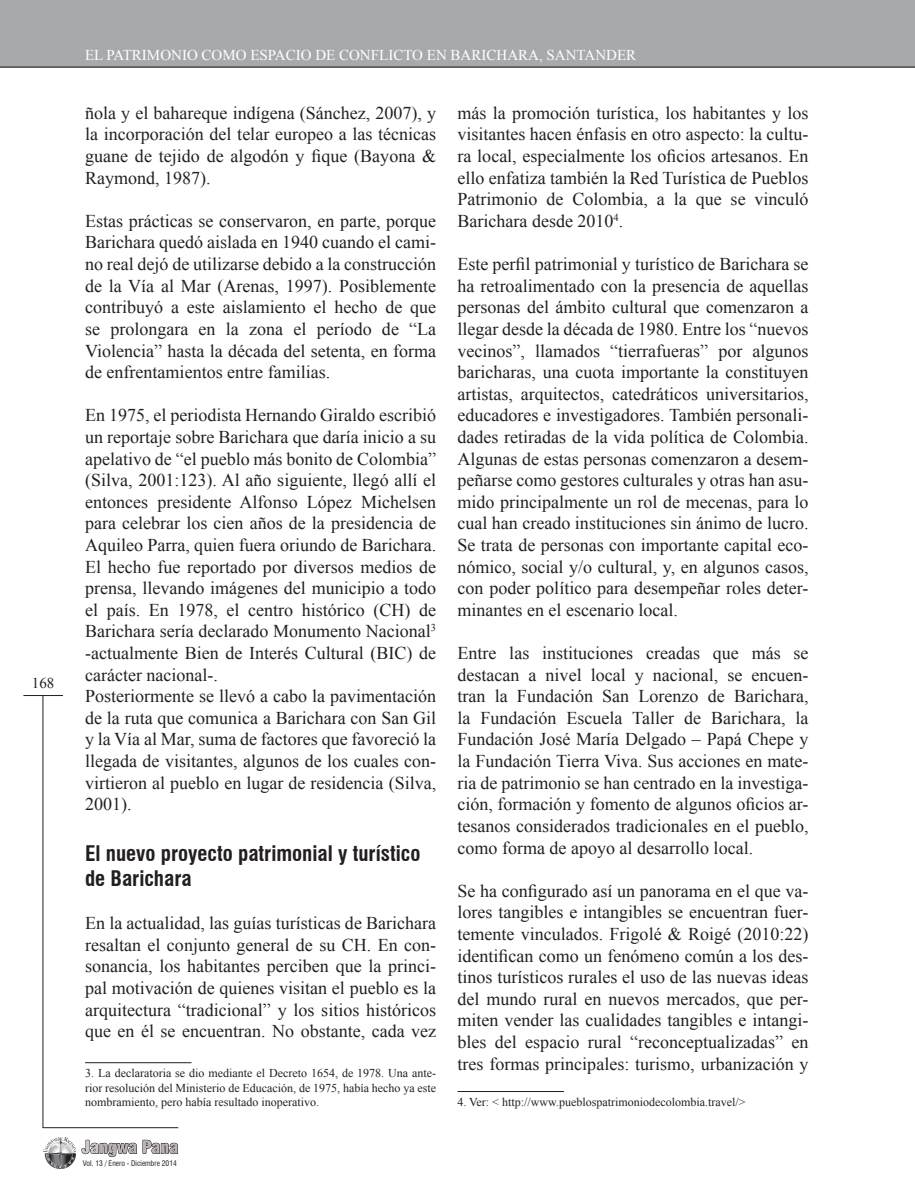
<style>
.page{position:relative;width:915px;height:1191px;background:#fff}
.page>*{position:absolute;margin:0;border:0;box-sizing:border-box;transform-origin:0 0}
.t1{font:700 condensed 21px/25.2px "Swiss 721 BT";color:#231f20}
.t2{font:18px/21.6px "Times New Roman";color:#231f20;text-align:justify}
.t3{font:15px "Times New Roman";color:#fff}
.t4{font:15px "Times New Roman";color:#231f20}
.t5{font:12px/14.4px "Times New Roman";color:#231f20;text-align:justify}
.t6{font:condensed 7.5px "Swiss 721 BT";color:#231f20}
</style>
<div class="page">
<div style="left:0;top:0;width:914px;height:67px;background:#a8a9ad"></div>
<hr style="left:914px;top:0;width:1px;height:67px;background:#a8a9ad">
<svg style="left:43px;top:1137px;width:136px;height:32px"></svg>
<hr style="left:43px;top:1127px;width:135px;height:1px;background:#231f20">
<hr style="left:0;top:67px;width:914px;height:1px;background:#231f20">
<hr style="left:43px;top:695px;width:1px;height:432px;background:#231f20">
<hr style="left:23px;top:695px;width:40px;height:1px;background:#231f20">
<hr style="left:85px;top:1062px;width:106px;height:1px;background:#231f20">
<hr style="left:457px;top:1091px;width:106px;height:1px;background:#231f20">
<p class="t4" style="left:32px;top:673px;width:24px">168</p>
<p class="t3" style="left:85px;top:45px;width:552px">EL PATRIMONIO COMO ESPACIO DE CONFLICTO EN BARICHARA, SANTANDER</p>
<p class="t2" style="left:85px;top:102px;width:352px">ñola y el bahareque indígena (Sánchez, 2007), y la incorporación del telar europeo a las técnicas guane de tejido de algodón y fique (Bayona &amp; Raymond, 1987).</p>
<p class="t2" style="left:85px;top:210px;width:352px">Estas prácticas se conservaron, en parte, porque Barichara quedó aislada en 1940 cuando el cami&shy;no real dejó de utilizarse debido a la construcción de la Vía al Mar (Arenas, 1997). Posiblemente contribuyó a este aislamiento el hecho de que se prolongara en la zona el período de “La Violencia” hasta la década del setenta, en forma de enfrentamientos entre familias.</p>
<p class="t2" style="left:85px;top:404px;width:352px;text-align:left">En 1975, el periodista Hernando Giraldo escribió un reportaje sobre Barichara que daría inicio a su apelativo de “el pueblo más bonito de Colombia” (Silva, 2001:123). Al año siguiente, llegó allí el entonces presidente Alfonso López Michelsen para celebrar los cien años de la presidencia de Aquileo Parra, quien fuera oriundo de Barichara.<br>El hecho fue reportado por diversos medios de prensa, llevando imágenes del municipio a todo el país. En 1978, el centro histórico (CH) de Barichara sería declarado Monumento Nacional<sup>3 </sup>-actualmente Bien de Interés Cultural (BIC) de carácter nacional-.<br>Posteriormente se llevó a cabo la pavimentación de la ruta que comunica a Barichara con San Gil y la Vía al Mar, suma de factores que favoreció la llegada de visitantes, algunos de los cuales con&shy;virtieron al pueblo en lugar de residencia (Silva, 2001).</p>
<p class="t1" style="left:85px;top:840px;width:336px">El nuevo proyecto patrimonial y turístico de Barichara</p>
<p class="t2" style="left:85px;top:912px;width:352px">En la actualidad, las guías turísticas de Barichara resaltan el conjunto general de su CH. En con&shy;sonancia, los habitantes perciben que la princi&shy;pal motivación de quienes visitan el pueblo es la arquitectura “tradicional” y los sitios históricos que en él se encuentran. No obstante, cada vez</p>
<p class="t5" style="left:85px;top:1065px;width:352px">3. La declaratoria se dio mediante el Decreto 1654, de 1978. Una ante&shy;rior resolución del Ministerio de Educación, de 1975, había hecho ya este nombramiento, pero había resultado inoperativo.</p>
<p class="t6" style="left:83px;top:1158px;width:95px">Vol. 13 / Enero - Diciembre 2014</p>
<p class="t2" style="left:457px;top:102px;width:352px">más la promoción turística, los habitantes y los visitantes hacen énfasis en otro aspecto: la cultu&shy;ra local, especialmente los oficios artesanos. En ello enfatiza también la Red Turística de Pueblos Patrimonio de Colombia, a la que se vinculó Barichara desde 2010<sup>4</sup>.</p>
<p class="t2" style="left:457px;top:253px;width:352px">Este perfil patrimonial y turístico de Barichara se ha retroalimentado con la presencia de aquellas personas del ámbito cultural que comenzaron a llegar desde la década de 1980. Entre los “nuevos vecinos”, llamados “tierrafueras” por algunos baricharas, una cuota importante la constituyen artistas, arquitectos, catedráticos universitarios, educadores e investigadores. También personali&shy;dades retiradas de la vida política de Colombia.<br>Algunas de estas personas comenzaron a desem&shy;peñarse como gestores culturales y otras han asu&shy;mido principalmente un rol de mecenas, para lo cual han creado instituciones sin ánimo de lucro.<br>Se trata de personas con importante capital eco&shy;nómico, social y/o cultural, y, en algunos casos, con poder político para desempeñar roles deter&shy;minantes en el escenario local.</p>
<p class="t2" style="left:457px;top:642px;width:352px">Entre las instituciones creadas que más se destacan a nivel local y nacional, se encuen&shy;tran la Fundación San Lorenzo de Barichara, la Fundación Escuela Taller de Barichara, la Fundación José María Delgado – Papá Chepe y la Fundación Tierra Viva. Sus acciones en mate&shy;ria de patrimonio se han centrado en la investiga&shy;ción, formación y fomento de algunos oficios ar&shy;tesanos considerados tradicionales en el pueblo, como forma de apoyo al desarrollo local.</p>
<p class="t2" style="left:457px;top:879px;width:352px">Se ha configurado así un panorama en el que va&shy;lores tangibles e intangibles se encuentran fuer&shy;temente vinculados. Frigolé &amp; Roigé (2010:22) identifican como un fenómeno común a los des&shy;tinos turísticos rurales el uso de las nuevas ideas del mundo rural en nuevos mercados, que per&shy;miten vender las cualidades tangibles e intangi&shy;bles del espacio rural “reconceptualizadas” en tres formas principales: turismo, urbanización y</p>
<p class="t5" style="left:457px;top:1094px;width:289px">4. Ver: &lt; http://www.pueblospatrimoniodecolombia.travel/&gt;</p>
</div>
